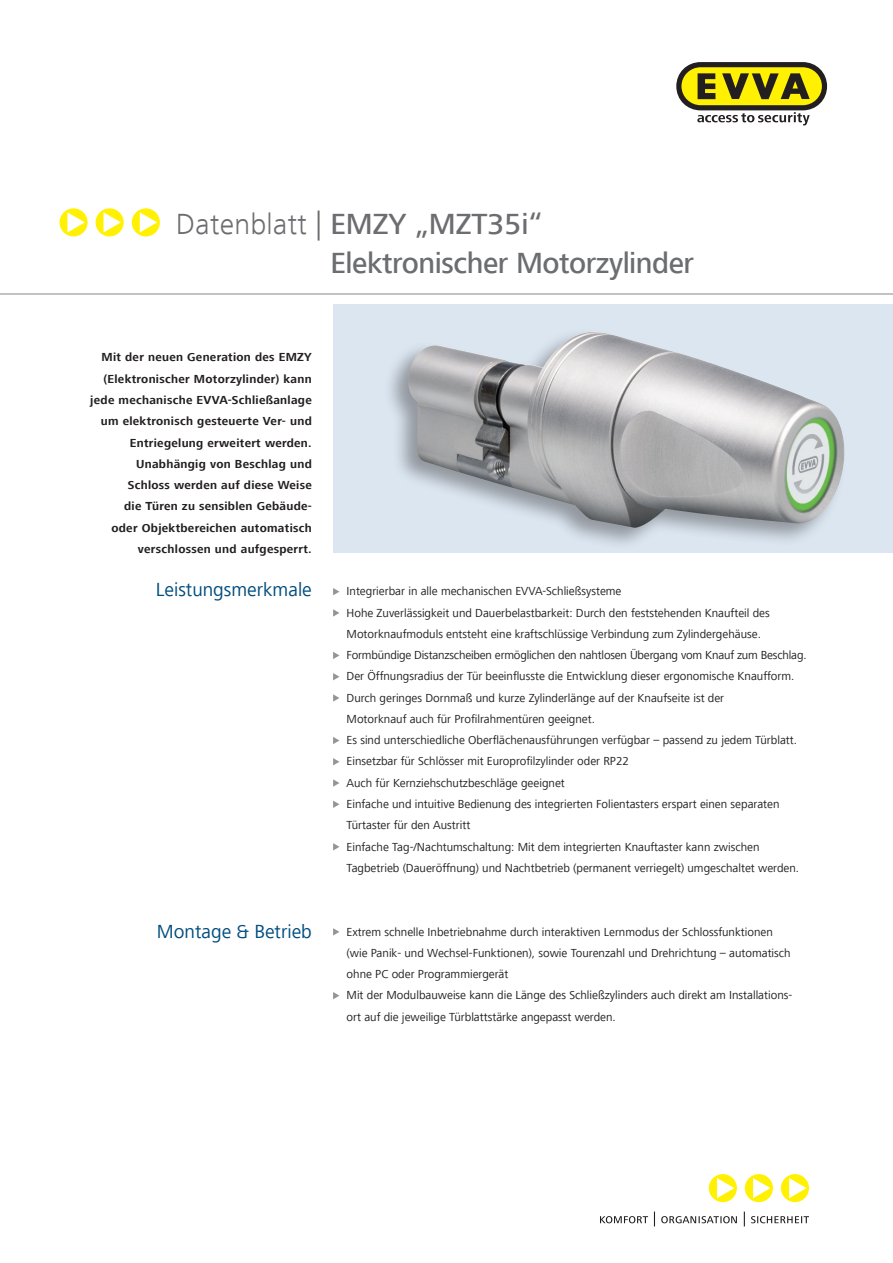
<style>
.page{position:relative;width:893px;height:1263px;background:#fff}
.page>*{position:absolute;margin:0;border:0;box-sizing:border-box;transform-origin:0 0}
.t1{font:500 30px/39.5px "Frutiger Next LT";letter-spacing:-.015em;color:#6c6d70}
.t2{font:19.5px "Frutiger Next LT";color:#004d7e}
.t3{font:12px/21.3px "Frutiger Next LT";color:#231f20}
.t4{font:700 12px/21.3px "Frutiger Next LT";letter-spacing:.025em;color:#231f20;text-align:right}
.s1{font-weight:300}
</style>
<div class="page">
<svg style="left:676px;top:62px;width:151px;height:63px"></svg>
<svg style="left:709px;top:1174px;width:28px;height:28px"></svg>
<svg style="left:745px;top:1174px;width:28px;height:28px"></svg>
<svg style="left:781px;top:1174px;width:28px;height:28px"></svg>
<svg style="left:600px;top:1211px;width:209px;height:15px"></svg>
<svg style="left:60px;top:208px;width:28px;height:28px"></svg>
<svg style="left:96px;top:208px;width:28px;height:28px"></svg>
<svg style="left:132px;top:208px;width:28px;height:28px"></svg>
<svg style="left:333px;top:588px;width:6px;height:7px"></svg>
<svg style="left:333px;top:609px;width:6px;height:8px"></svg>
<svg style="left:333px;top:652px;width:6px;height:7px"></svg>
<svg style="left:333px;top:673px;width:6px;height:7px"></svg>
<svg style="left:333px;top:694px;width:6px;height:8px"></svg>
<svg style="left:333px;top:737px;width:6px;height:7px"></svg>
<svg style="left:333px;top:758px;width:6px;height:7px"></svg>
<svg style="left:333px;top:779px;width:6px;height:8px"></svg>
<svg style="left:333px;top:801px;width:6px;height:7px"></svg>
<svg style="left:333px;top:843px;width:6px;height:7px"></svg>
<svg style="left:333px;top:928px;width:6px;height:7px"></svg>
<svg style="left:333px;top:992px;width:6px;height:7px"></svg>
<div style="left:333px;top:305px;width:560px;height:248px;background:#dbe6f1"></div>
<hr style="left:0;top:293px;width:893px;height:2px;background:#939598">
<div style="left:382px;top:326px;width:464px;height:224px;background:#231f20;opacity:.39"></div>
<img style="left:407px;top:332px;width:437px;height:196px">
<h1 class="t1" style="left:330px;top:204px;width:365px;text-indent:-154px"><span class="s1">Datenblatt |</span> EMZY „MZT35i“<br>Elektronischer Motorzylinder</h1>
<p class="t4" style="left:90px;top:347px;width:223px">Mit der neuen Generation des EMZY (Elektronischer Motorzylinder) kann jede mechanische EVVA-Schließanlage um elektronisch gesteuerte Ver- und Entriegelung erweitert werden.<br>Unabhängig von Beschlag und<br>Schloss werden auf diese Weise<br>die Türen zu sensiblen Gebäude-<br>oder Objektbereichen automatisch verschlossen und aufgesperrt.</p>
<h2 class="t2" style="left:156px;top:578px;width:158px">Leistungsmerkmale</h2>
<h2 class="t2" style="left:157px;top:920px;width:156px">Montage &amp; Betrieb</h2>
<p class="t3" style="left:347px;top:581px;width:461px">Integrierbar in alle mechanischen EVVA-Schließsysteme<br>Hohe Zuverlässigkeit und Dauerbelastbarkeit: Durch den feststehenden Knaufteil des Motorknaufmoduls entsteht eine kraftschlüssige Verbindung zum Zylindergehäuse.<br>Formbündige Distanzscheiben ermöglichen den nahtlosen Übergang vom Knauf zum Beschlag.<br>Der Öffnungsradius der Tür beeinflusste die Entwicklung dieser ergonomische Knaufform.<br>Durch geringes Dornmaß und kurze Zylinderlänge auf der Knaufseite ist der<br>Motorknauf auch für Profilrahmentüren geeignet.<br>Es sind unterschiedliche Oberflächenausführungen verfügbar – passend zu jedem Türblatt.<br>Einsetzbar für Schlösser mit Europrofilzylinder oder RP22<br>Auch für Kernziehschutzbeschläge geeignet<br>Einfache und intuitive Bedienung des integrierten Folientasters erspart einen separaten Türtaster für den Austritt<br>Einfache Tag-/Nachtumschaltung: Mit dem integrierten Knauftaster kann zwischen Tagbetrieb (Daueröffnung) und Nachtbetrieb (permanent verriegelt) umgeschaltet werden.</p>
<p class="t3" style="left:347px;top:921px;width:447px">Extrem schnelle Inbetriebnahme durch interaktiven Lernmodus der Schlossfunktionen (wie Panik- und Wechsel-Funktionen), sowie Tourenzahl und Drehrichtung – automatisch ohne PC oder Programmiergerät<br>Mit der Modulbauweise kann die Länge des Schließzylinders auch direkt am Installations&shy;ort auf die jeweilige Türblattstärke angepasst werden.</p>
</div>
